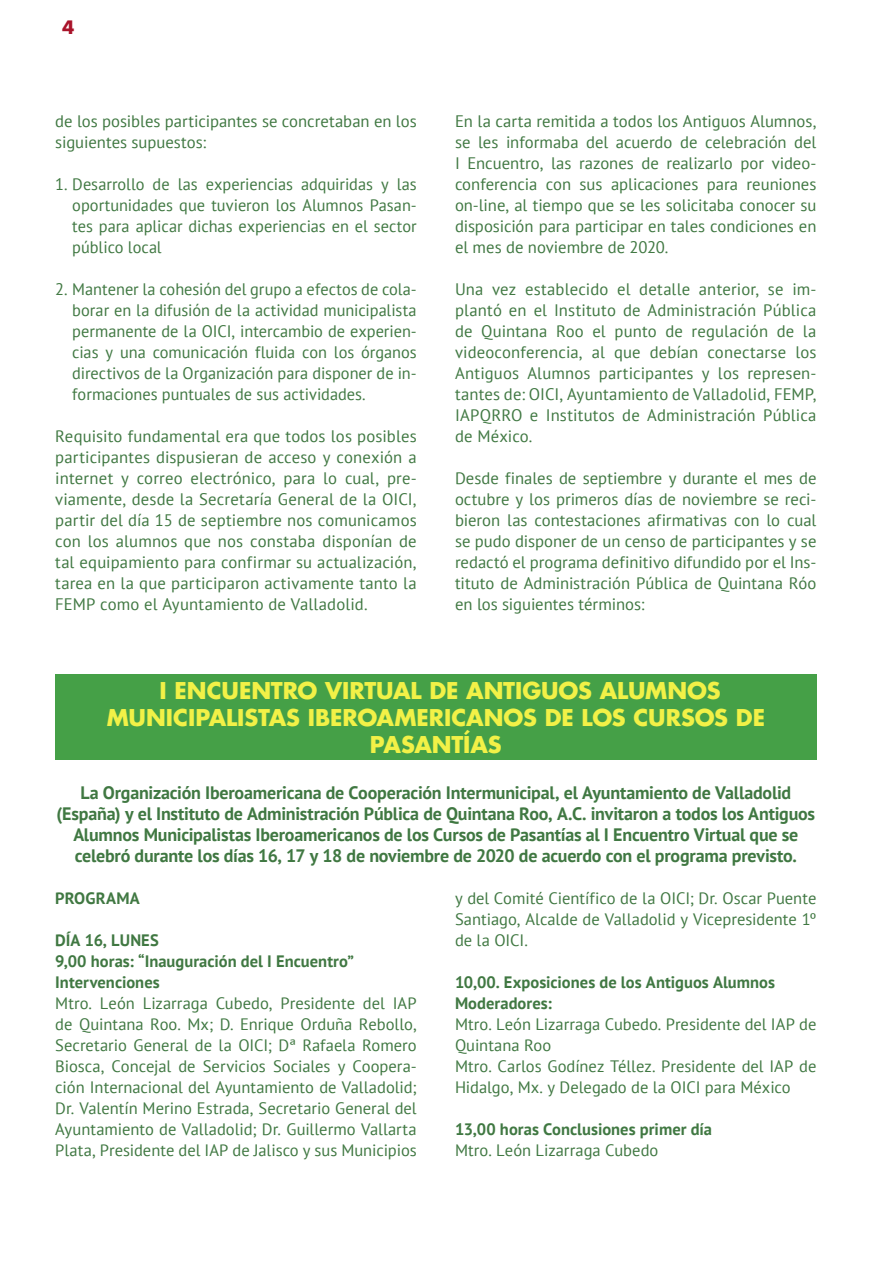
<style>
.page{position:relative;width:893px;height:1263px;background:#fff}
.page>*{position:absolute;margin:0;border:0;box-sizing:border-box;transform-origin:0 0}
.Tit_1_Cab1{font:700 22.5px/27px "Futura Std";letter-spacing:-.005em;color:#f2f147;text-align:center}
.Entradilla_centrada{font:700 18px/21px "PT Sans";letter-spacing:-.01em;color:#407842;text-align:center}
.t1{font:700 18px "Futura Std";color:#a9132a}
.Basico_txt{font:16.65px/21px "PT Sans";color:#407842;text-align:justify}
.Basico_lista_falsa{font:16.5px/21px "PT Sans";color:#407842;text-align:justify}
.Basico_txt-2{font:700 16.5px "PT Sans";color:#407842}
.Basico_lista_falsa-2{font:700 16.5px "PT Sans";color:#407842}
</style>
<div class="page">
<div style="left:55px;top:674px;width:761px;height:86px;background:#45a047"></div>
<p class="t1" style="left:62px;top:16px;width:14px">4</p>
<p class="Basico_txt" style="left:55px;top:111px;width:363px">de los posibles participantes se concretaban en los siguientes supuestos:</p>
<p class="Basico_txt" style="left:72px;top:174px;width:346px;text-indent:-17px">1. Desarrollo de las experiencias adquiridas y las oportunidades que tuvieron los Alumnos Pasan&shy;tes para aplicar dichas experiencias en el sector público local</p>
<p class="Basico_txt" style="left:72px;top:279px;width:346px;text-indent:-17px">2. Mantener la cohesión del grupo a efectos de cola&shy;borar en la difusión de la actividad municipalista permanente de la OICI, intercambio de experien&shy;cias y una comunicación fluida con los órganos directivos de la Organización para disponer de in&shy;formaciones puntuales de sus actividades.</p>
<p class="Basico_txt" style="left:55px;top:426px;width:363px">Requisito fundamental era que todos los posibles participantes dispusieran de acceso y conexión a internet y correo electrónico, para lo cual, pre&shy;viamente, desde la Secretaría General de la OICI, partir del día 15 de septiembre nos comunicamos con los alumnos que nos constaba disponían de tal equipamiento para confirmar su actualización, tarea en la que participaron activamente tanto la FEMP como el Ayuntamiento de Valladolid.</p>
<p class="Basico_txt" style="left:455px;top:111px;width:363px">En la carta remitida a todos los Antiguos Alumnos, se les informaba del acuerdo de celebración del I Encuentro, las razones de realizarlo por video&shy;conferencia con sus aplicaciones para reuniones on-line, al tiempo que se les solicitaba conocer su disposición para participar en tales condiciones en el mes de noviembre de 2020.</p>
<p class="Basico_txt" style="left:455px;top:279px;width:363px">Una vez establecido el detalle anterior, se im&shy;plantó en el Instituto de Administración Pública de Quintana Roo el punto de regulación de la videoconferencia, al que debían conectarse los Antiguos Alumnos participantes y los represen&shy;tantes de: OICI, Ayuntamiento de Valladolid, FEMP, IAPQRRO e Institutos de Administración Pública de México.</p>
<p class="Basico_txt" style="left:455px;top:468px;width:363px">Desde finales de septiembre y durante el mes de octubre y los primeros días de noviembre se reci&shy;bieron las contestaciones afirmativas con lo cual se pudo disponer de un censo de participantes y se redactó el programa definitivo difundido por el Ins&shy;tituto de Administración Pública de Quintana Róo en los siguientes términos:</p>
<p class="Tit_1_Cab1" style="left:107px;top:677px;width:660px">I ENCUENTRO VIRTUAL DE ANTIGUOS ALUMNOS<br>MUNICIPALISTAS IBEROAMERICANOS DE LOS CURSOS DE<br>PASANTÍAS</p>
<p class="Entradilla_centrada" style="left:57px;top:782px;width:760px">La Organización Iberoamericana de Cooperación Intermunicipal, el Ayuntamiento de Valladolid (España) y el Instituto de Administración Pública de Quintana Roo, A.C. invitaron a todos los Antiguos Alumnos Municipalistas Iberoamericanos de los Cursos de Pasantías al I Encuentro Virtual que se celebró durante los días 16, 17 y 18 de noviembre de 2020 de acuerdo con el programa previsto.</p>
<p class="Basico_txt-2" style="left:55px;top:888px;width:86px">PROGRAMA</p>
<p class="Basico_txt-2" style="left:55px;top:930px;width:105px">DÍA 16, LUNES</p>
<p class="Basico_lista_falsa-2" style="left:55px;top:951px;width:300px">9,00 horas: “Inauguración del I Encuentro”</p>
<p class="Basico_lista_falsa-2" style="left:55px;top:972px;width:106px">Intervenciones</p>
<p class="Basico_lista_falsa" style="left:55px;top:993px;width:363px">Mtro. León Lizarraga Cubedo, Presidente del IAP de Quintana Roo. Mx; D. Enrique Orduña Rebollo, Secretario General de la OICI; Dª Rafaela Romero Biosca, Concejal de Servicios Sociales y Coopera&shy;ción Internacional del Ayuntamiento de Valladolid; Dr. Valentín Merino Estrada, Secretario General del Ayuntamiento de Valladolid; Dr. Guillermo Vallarta Plata, Presidente del IAP de Jalisco y sus Municipios</p>
<p class="Basico_lista_falsa" style="left:455px;top:888px;width:363px">y del Comité Científico de la OICI; Dr. Oscar Puente Santiago, Alcalde de Valladolid y Vicepresidente 1º de la OICI.</p>
<p class="Basico_txt-2" style="left:455px;top:972px;width:321px">10,00. Exposiciones de los Antiguos Alumnos</p>
<p class="Basico_lista_falsa-2" style="left:455px;top:993px;width:98px">Moderadores:</p>
<p class="Basico_lista_falsa" style="left:455px;top:1014px;width:363px">Mtro. León Lizarraga Cubedo. Presidente del IAP de<br>Quintana Roo</p>
<p class="Basico_lista_falsa" style="left:455px;top:1056px;width:363px">Mtro. Carlos Godínez Téllez. Presidente del IAP de<br>Hidalgo, Mx. y Delegado de la OICI para México</p>
<p class="Basico_txt-2" style="left:455px;top:1119px;width:259px">13,00 horas Conclusiones primer día</p>
<p class="Basico_lista_falsa" style="left:455px;top:1140px;width:205px">Mtro. León Lizarraga Cubedo</p>
</div>
